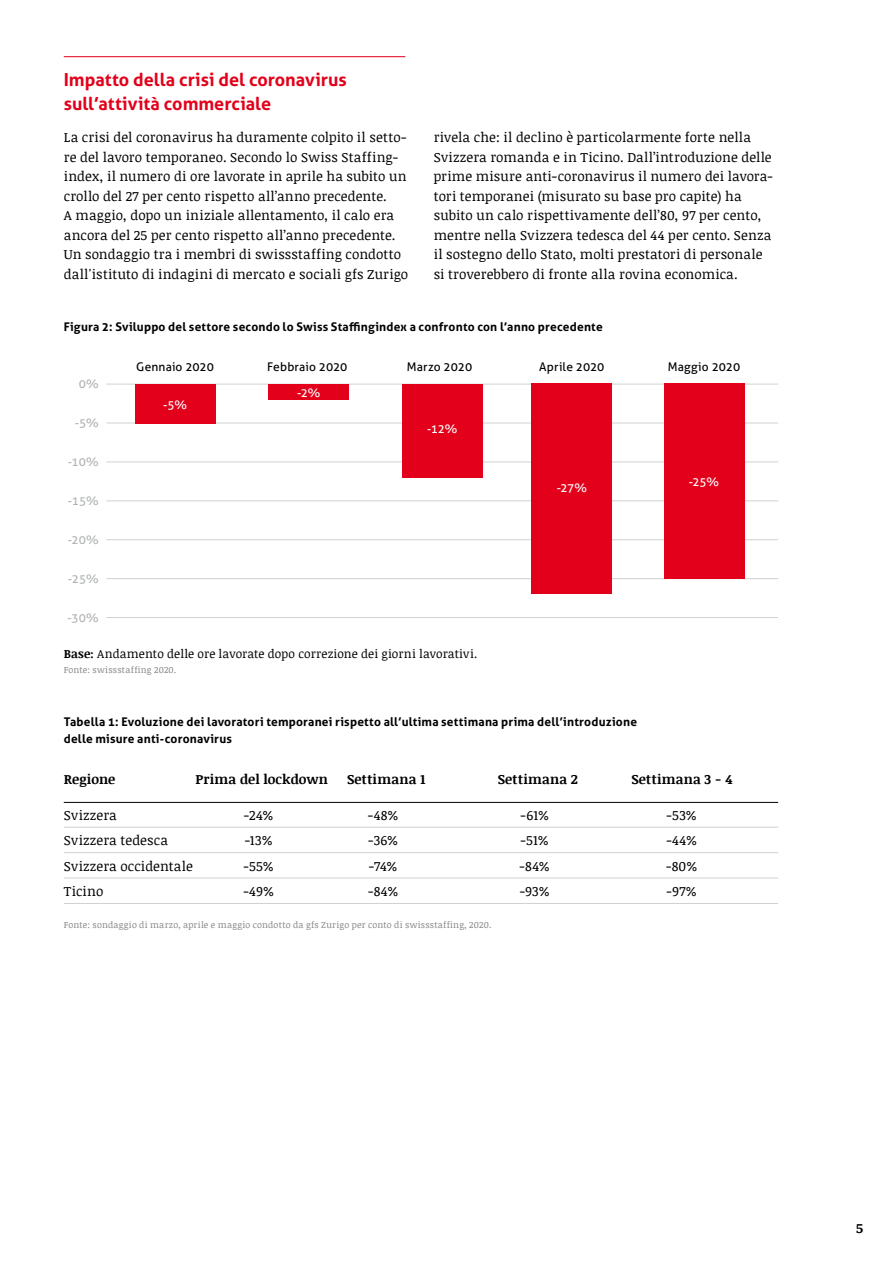
<style>
.page{position:relative;width:893px;height:1263px;background:#fff}
.page>*{position:absolute;margin:0;border:0;box-sizing:border-box;transform-origin:0 0}
.t1{font:700 18px/24.3px "Aller";color:#e2001a}
.t2{font:13.5px/19.5px "Noticia Text";letter-spacing:.01em;color:#000}
.t3{font:700 13.5px "Noticia Text";letter-spacing:.01em;color:#000}
.t4{font:700 12px/16.5px "Aller";letter-spacing:.015em;color:#000}
.t5{font:12px "Noticia Text";letter-spacing:.01em;color:#000}
.t6{font:12px "Aller";letter-spacing:.01em;color:#000}
.t7{font:12px "Aller";color:#b1b3b4}
.t8{font:12px "Aller";color:#fff}
.t9{font:9px "Noticia Text";letter-spacing:.025em;color:#87888a}
.s1{font-weight:700}
</style>
<div class="page">
<hr style="left:64px;top:56px;width:341px;height:1px;background:#e2001a">
<hr style="left:106px;top:384px;width:672px;height:1px;background:#d0d1d2">
<hr style="left:106px;top:423px;width:672px;height:1px;background:#d0d1d2">
<hr style="left:106px;top:461px;width:672px;height:1px;background:#d0d1d2">
<hr style="left:106px;top:500px;width:672px;height:1px;background:#d0d1d2">
<hr style="left:106px;top:539px;width:672px;height:1px;background:#d0d1d2">
<hr style="left:106px;top:578px;width:672px;height:1px;background:#d0d1d2">
<hr style="left:106px;top:617px;width:672px;height:1px;background:#d0d1d2">
<div style="left:135px;top:384px;width:80px;height:39px;background:#e2001a"></div>
<div style="left:268px;top:384px;width:81px;height:16px;background:#e2001a"></div>
<div style="left:402px;top:384px;width:81px;height:93px;background:#e2001a"></div>
<div style="left:531px;top:384px;width:81px;height:210px;background:#e2001a"></div>
<div style="left:664px;top:384px;width:80px;height:195px;background:#e2001a"></div>
<hr style="left:64px;top:802px;width:714px;height:1px;background:#000">
<hr style="left:64px;top:827px;width:714px;height:1px;background:#d0d1d2">
<hr style="left:64px;top:852px;width:714px;height:1px;background:#d0d1d2">
<hr style="left:64px;top:878px;width:714px;height:1px;background:#d0d1d2">
<hr style="left:64px;top:903px;width:714px;height:1px;background:#d0d1d2">
<h1 class="t1" style="left:64px;top:67px;width:284px">Impatto della crisi del coronavirus sull’attività commerciale</h1>
<p class="t2" style="left:64px;top:127px;width:346px">La crisi del coronavirus ha duramente colpito il setto&shy;re del lavoro temporaneo. Secondo lo Swiss Staffing&shy;index, il numero di ore lavorate in aprile ha subito un crollo del 27 per cento rispetto all’anno precedente.<br>A maggio, dopo un iniziale allentamento, il calo era ancora del 25 per cento rispetto all’anno precedente.<br>Un sondaggio tra i membri di swissstaffing condotto dall'istituto di indagini di mercato e sociali gfs Zurigo</p>
<p class="t2" style="left:434px;top:127px;width:340px">rivela che: il declino è particolarmente forte nella Svizzera romanda e in Ticino. Dall’introduzione delle prime misure anti-coronavirus il numero dei lavora&shy;tori temporanei (misurato su base pro capite) ha subito un calo rispettivamente dell’80, 97 per cento, mentre nella Svizzera tedesca del 44 per cento. Senza il sostegno dello Stato, molti prestatori di personale si troverebbero di fronte alla rovina economica.</p>
<p class="t4" style="left:64px;top:318px;width:540px">Figura 2: Sviluppo del settore secondo lo Swiss Staffingindex a confronto con l’anno precedente</p>
<p class="t6" style="left:136px;top:359px;width:79px">Gennaio 2020</p>
<p class="t6" style="left:267px;top:359px;width:82px">Febbraio 2020</p>
<p class="t6" style="left:407px;top:359px;width:67px">Marzo 2020</p>
<p class="t6" style="left:539px;top:359px;width:67px">Aprile 2020</p>
<p class="t6" style="left:668px;top:359px;width:74px">Maggio 2020</p>
<p class="t8" style="left:163px;top:398px;width:25px">-5%</p>
<p class="t7" style="left:79px;top:376px;width:22px">0%</p>
<p class="t7" style="left:75px;top:415px;width:26px">-5%</p>
<p class="t7" style="left:68px;top:454px;width:33px">-10%</p>
<p class="t7" style="left:68px;top:493px;width:32px">-15%</p>
<p class="t7" style="left:68px;top:532px;width:33px">-20%</p>
<p class="t7" style="left:68px;top:571px;width:32px">-25%</p>
<p class="t7" style="left:67px;top:610px;width:33px">-30%</p>
<p class="t8" style="left:297px;top:385px;width:25px">-2%</p>
<p class="t8" style="left:427px;top:421px;width:32px">-12%</p>
<p class="t8" style="left:689px;top:474px;width:32px">-25%</p>
<p class="t8" style="left:557px;top:481px;width:32px">-27%</p>
<p class="t5" style="left:64px;top:645px;width:415px"><span class="s1">Base:</span> Andamento delle ore lavorate dopo correzione dei giorni lavorativi.</p>
<p class="t9" style="left:64px;top:663px;width:114px">Fonte: swissstaffing 2020.</p>
<p class="t4" style="left:64px;top:714px;width:575px">Tabella 1: Evoluzione dei lavoratori temporanei rispetto all’ultima settimana prima dell’introduzione delle misure anti-coronavirus</p>
<p class="t3" style="left:64px;top:769px;width:53px">Regione</p>
<p class="t3" style="left:195px;top:769px;width:134px">Prima del lockdown</p>
<p class="t3" style="left:347px;top:769px;width:80px">Settimana 1</p>
<p class="t3" style="left:498px;top:769px;width:82px">Settimana 2</p>
<p class="t3" style="left:631px;top:769px;width:102px">Settimana 3 - 4</p>
<p class="t2" style="left:64px;top:805px;width:54px">Svizzera</p>
<p class="t2" style="left:244px;top:805px;width:31px">-24%</p>
<p class="t2" style="left:368px;top:805px;width:32px">-48%</p>
<p class="t2" style="left:520px;top:805px;width:30px">-61%</p>
<p class="t2" style="left:667px;top:805px;width:32px">-53%</p>
<p class="t2" style="left:64px;top:830px;width:106px">Svizzera tedesca</p>
<p class="t2" style="left:245px;top:830px;width:30px">-13%</p>
<p class="t2" style="left:368px;top:830px;width:32px">-36%</p>
<p class="t2" style="left:521px;top:830px;width:30px">-51%</p>
<p class="t2" style="left:666px;top:830px;width:32px">-44%</p>
<p class="t2" style="left:64px;top:856px;width:131px">Svizzera occidentale</p>
<p class="t2" style="left:243px;top:856px;width:32px">-55%</p>
<p class="t2" style="left:369px;top:856px;width:30px">-74%</p>
<p class="t2" style="left:520px;top:856px;width:32px">-84%</p>
<p class="t2" style="left:666px;top:856px;width:33px">-80%</p>
<p class="t2" style="left:64px;top:881px;width:41px">Ticino</p>
<p class="t2" style="left:243px;top:881px;width:32px">-49%</p>
<p class="t2" style="left:368px;top:881px;width:32px">-84%</p>
<p class="t2" style="left:520px;top:881px;width:32px">-93%</p>
<p class="t2" style="left:667px;top:881px;width:32px">-97%</p>
<p class="t9" style="left:64px;top:918px;width:429px">Fonte: sondaggio di marzo, aprile e maggio condotto da gfs Zurigo per conto di swissstaffing, 2020.</p>
<p class="t3" style="left:856px;top:1219px;width:9px">5</p>
</div>
